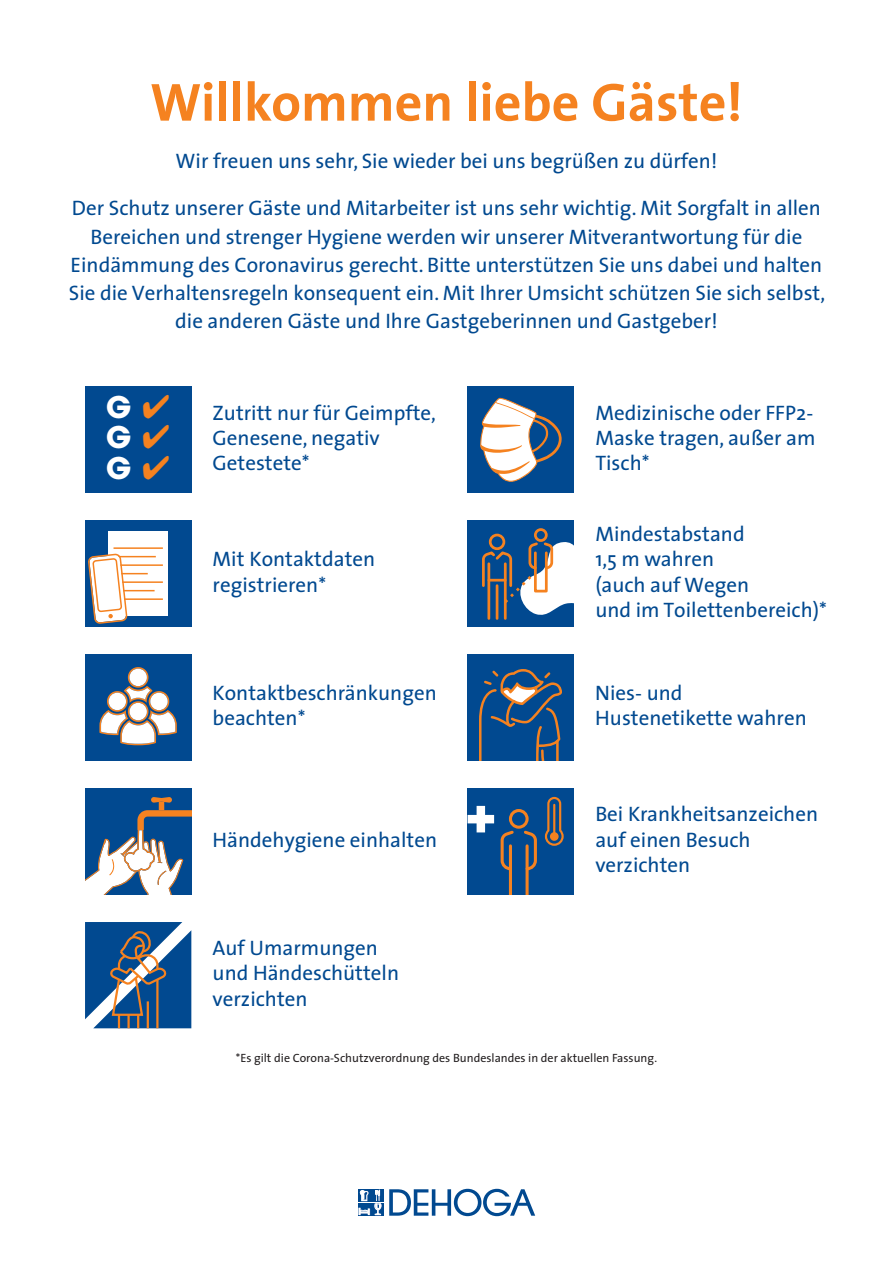
<style>
.page{position:relative;width:893px;height:1263px;background:#fff}
.page>*{position:absolute;margin:0;border:0;box-sizing:border-box;transform-origin:0 0}
.t1{font:700 54px "The Sans";color:#f58220}
.t2{font:700 32.85px "Avant Gard";color:#fff}
.t3{font:21px/25.2px "The Sans";color:#014990}
.t4{font:12px "The Sans";color:#231f20}
.s1{color:#f58220}
</style>
<div class="page">
<div style="left:468px;top:654px;width:106px;height:107px;background:#014990"></div>
<svg style="left:479px;top:669px;width:83px;height:92px"></svg>
<div style="left:85px;top:788px;width:106px;height:106px;background:#014990"></div>
<svg style="left:85px;top:797px;width:106px;height:97px"></svg>
<div style="left:468px;top:520px;width:106px;height:107px;background:#014990"></div>
<div style="left:489px;top:534px;width:16px;height:16px;border:3px solid #f58220;border-radius:50%"></div>
<div style="left:534px;top:528px;width:14px;height:14px;border:3px solid #f58220;border-radius:50%"></div>
<svg style="left:482px;top:540px;width:92px;height:78px"></svg>
<div style="left:85px;top:654px;width:106px;height:107px;background:#014990"></div>
<svg style="left:99px;top:667px;width:78px;height:78px"></svg>
<div style="left:85px;top:520px;width:106px;height:107px;background:#014990"></div>
<div style="left:468px;top:788px;width:106px;height:106px;background:#014990"></div>
<svg style="left:544px;top:797px;width:20px;height:49px"></svg>
<hr style="left:553px;top:805px;width:2px;height:28px;background:#f58220">
<div style="left:550px;top:832px;width:9px;height:9px;background:#f58220;border-radius:50%"></div>
<svg style="left:468px;top:806px;width:69px;height:88px"></svg>
<div style="left:109px;top:531px;width:59px;height:85px;background:#fff"></div>
<hr style="left:114px;top:547px;width:49px;height:2px;background:#f58220">
<hr style="left:114px;top:556px;width:42px;height:1px;background:#f58220">
<hr style="left:114px;top:564px;width:49px;height:2px;background:#f58220">
<hr style="left:114px;top:573px;width:34px;height:1px;background:#f58220">
<hr style="left:114px;top:581px;width:49px;height:2px;background:#f58220">
<hr style="left:114px;top:590px;width:41px;height:1px;background:#f58220">
<hr style="left:114px;top:598px;width:49px;height:2px;background:#f58220">
<svg style="left:85px;top:922px;width:106px;height:106px;background:#3c6894"></svg>
<div style="left:468px;top:387px;width:106px;height:106px;background:#014990"></div>
<svg style="left:480px;top:398px;width:82px;height:84px"></svg>
<div style="left:358px;top:1189px;width:12px;height:13px;background:#014990"></div>
<div style="left:371px;top:1189px;width:13px;height:13px;background:#014990"></div>
<svg style="left:358px;top:1203px;width:12px;height:13px"></svg>
<div style="left:371px;top:1203px;width:13px;height:13px;background:#014990"></div>
<svg style="left:359px;top:1189px;width:23px;height:26px"></svg>
<svg style="left:389px;top:1189px;width:146px;height:27px"></svg>
<div style="left:85px;top:387px;width:106px;height:106px;background:#014990"></div>
<svg style="left:88px;top:553px;width:40px;height:71px"></svg>
<p class="t1" style="left:150px;top:81px;width:594px">Willkommen liebe Gäste!</p>
<p class="t3" style="left:176px;top:150px;width:543px">Wir freuen uns sehr, Sie wieder bei uns begrüßen zu dürfen!</p>
<p class="t3" style="left:69px;top:196px;width:758px;line-height:28.2px;text-align:center">Der Schutz unserer Gäste und Mitarbeiter ist uns sehr wichtig. Mit Sorgfalt in allen Bereichen und strenger Hygiene werden wir unserer Mitverantwortung für die Eindämmung des Coronavirus gerecht. Bitte unterstützen Sie uns dabei und halten Sie die Verhaltensregeln konsequent ein. Mit Ihrer Umsicht schützen Sie sich selbst, die anderen Gäste und Ihre Gastgeberinnen und Gastgeber!</p>
<p class="t2" style="left:106px;top:395px;width:65px">G <span class="s1">✔</span></p>
<p class="t2" style="left:106px;top:426px;width:65px">G <span class="s1">✔</span></p>
<p class="t2" style="left:106px;top:456px;width:65px">G <span class="s1">✔</span></p>
<p class="t3" style="left:213px;top:402px;width:225px">Zutritt nur für Geimpfte,<br>Genesene, negativ<br>Getestete*</p>
<p class="t3" style="left:213px;top:549px;width:164px">Mit Kontaktdaten registrieren*</p>
<p class="t3" style="left:213px;top:683px;width:226px">Kontaktbeschränkungen beachten*</p>
<p class="t3" style="left:213px;top:829px;width:226px">Händehygiene einhalten</p>
<p class="t3" style="left:213px;top:938px;width:188px">Auf Umarmungen und Händeschütteln verzichten</p>
<p class="t3" style="left:595px;top:402px;width:222px;text-align:justify">Medizinische oder FFP2- Maske tragen, außer am Tisch*</p>
<p class="t3" style="left:595px;top:523px;width:151px">Mindestabstand</p>
<p class="t3" style="left:595px;top:549px;width:120px">1,5 m wahren</p>
<p class="t3" style="left:595px;top:574px;width:233px">(auch auf Wegen<br>und im Toilettenbereich)*</p>
<p class="t3" style="left:595px;top:683px;width:213px">Nies- und<br>Hustenetikette wahren</p>
<p class="t3" style="left:595px;top:804px;width:224px">Bei Krankheitsanzeichen auf einen Besuch verzichten</p>
<p class="t4" style="left:236px;top:1053px;width:423px">*Es gilt die Corona-Schutzverordnung des Bundeslandes in der aktuellen Fassung.</p>
</div>
